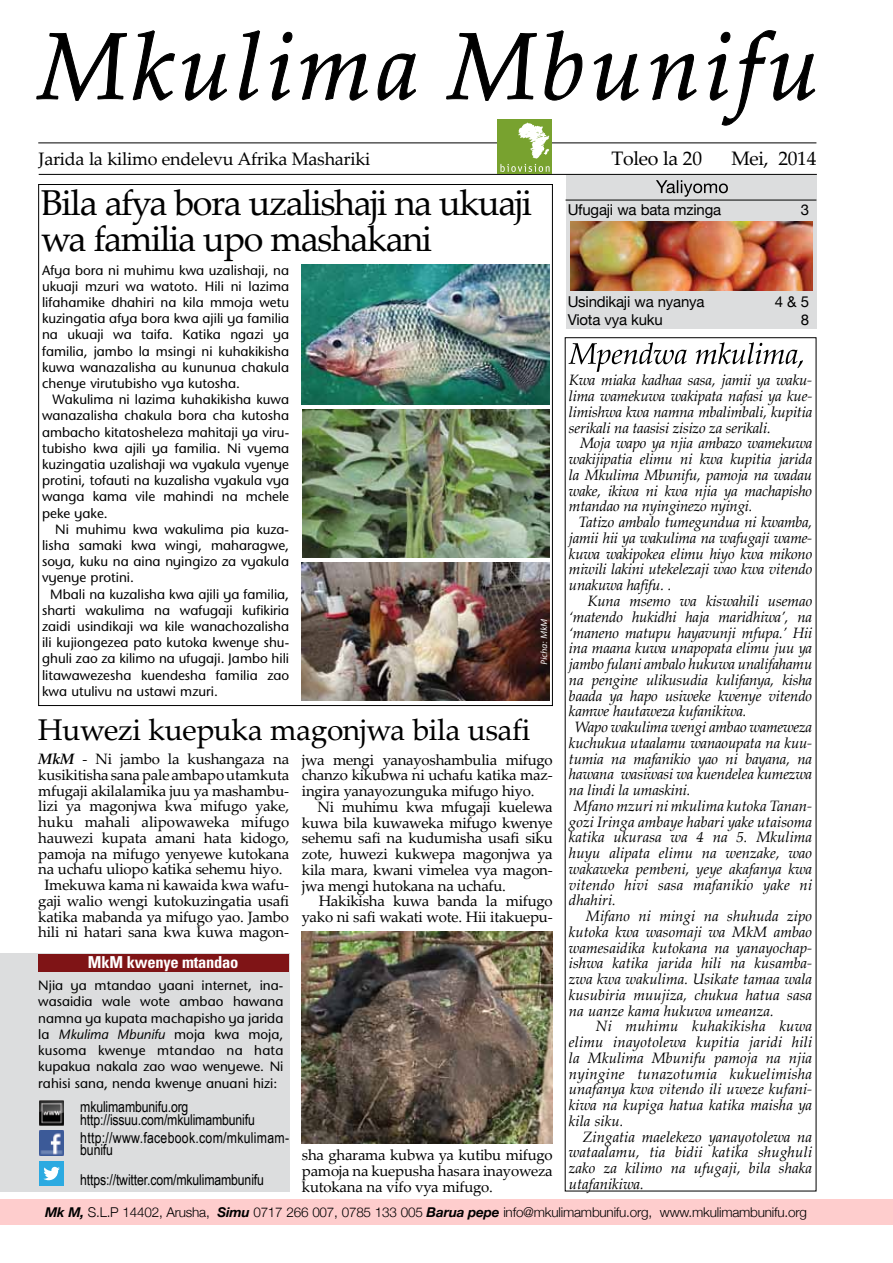
<style>
.page{position:relative;width:893px;height:1263px;background:#fff}
.page>*{position:absolute;margin:0;border:0;box-sizing:border-box;transform-origin:0 0}
.t1{font:36px/36px "Palatino Linotype";letter-spacing:-.04em;color:#000}
.t2{font:30px "Palatino Linotype";letter-spacing:-.015em;color:#000}
.t3{font:19.5px "Palatino Linotype";letter-spacing:-.015em;color:#000}
.t4{font:18px "Palatino Linotype";letter-spacing:-.015em;color:#000}
.t5{font:700 condensed 16.5px "Univers LT Std";letter-spacing:-.015em;color:#fff}
.t6{font:italic 15px/15.8px "Palatino Linotype";color:#000;text-align:justify}
.t7{font:15px/15.8px "Palatino Linotype";letter-spacing:-.015em;color:#000;text-align:justify}
.t8{font:15px/12.8px "Arial Narrow";letter-spacing:-.01em;color:#000}
.t9{font:15px "Helvetica Neue";letter-spacing:-.015em;color:#000}
.t10{font:15px/12.8px "Arial Narrow";letter-spacing:.02em;color:#000}
.t11{font:500 13.5px/16.2px "Ruim Stone Sans";color:#000;text-align:justify}
.t12{font:300 13.5px "Helvetica Neue";letter-spacing:-.015em;color:#000}
.t13{font:italic 500 9px "Ruim Stone Sans";color:#fff}
.s1{font-weight:700;font-style:italic}
.s2{font-style:italic}
</style>
<div class="page">
<img style="left:302px;top:562px;width:248px;height:138px">
<div style="left:0;top:1199px;width:893px;height:26px;background:#fecdcd"></div>
<hr style="left:38px;top:143px;width:778px;height:1px;background:#000">
<hr style="left:39px;top:174px;width:778px;height:1px;background:#000">
<div style="left:498px;top:120px;width:54px;height:54px;background:#78a22f"></div>
<svg style="left:500px;top:164px;width:50px;height:8px"></svg>
<img style="left:518px;top:126px;width:32px;height:33px">
<div style="left:566px;top:175px;width:251px;height:154px;background:#dcddde"></div>
<hr style="left:566px;top:200px;width:250px;height:1px;background:#000">
<img style="left:570px;top:221px;width:242px;height:70px">
<svg style="left:36px;top:30px;width:779px;height:96px"></svg>
<svg style="left:569px;top:342px;width:234px;height:30px"></svg>
<svg style="left:656px;top:180px;width:72px;height:17px"></svg>
<div style="left:0;top:953px;width:289px;height:238px;background:#dcddde"></div>
<div style="left:38px;top:955px;width:251px;height:17px;background:#7f1416"></div>
<img style="left:39px;top:1131px;width:25px;height:24px">
<div style="left:39px;top:1161px;width:25px;height:25px;background:#2caae1"></div>
<svg style="left:43px;top:1167px;width:17px;height:13px"></svg>
<img style="left:39px;top:1101px;width:25px;height:24px">
<img style="left:302px;top:265px;width:248px;height:140px">
<img style="left:303px;top:409px;width:247px;height:149px">
<img style="left:302px;top:931px;width:250px;height:212px">
<p class="t4" style="left:39px;top:146px;width:333px">Jarida la kilimo endelevu Afrika Mashariki</p>
<h1 class="t1" style="left:41px;top:183px;width:493px">Bila afya bora uzalishaji na ukuaji wa familia upo mashakani</h1>
<p class="t11" style="left:42px;top:262px;width:249px">Afya bora ni muhimu kwa uzalishaji, na ukuaji mzuri wa watoto. Hili ni lazima lifahamike dhahiri na kila mmoja wetu kuzingatia afya bora kwa ajili ya familia na ukuaji wa taifa. Katika ngazi ya familia, jambo la msingi ni kuhakikisha kuwa wanazalisha au kununua chakula chenye virutubisho vya kutosha.</p>
<p class="t11" style="left:42px;top:391px;width:249px;text-indent:10px">Wakulima ni lazima kuhakikisha kuwa wanazalisha chakula bora cha kutosha ambacho kitatosheleza mahitaji ya viru&shy;tubisho kwa ajili ya familia. Ni vyema kuzingatia uzalishaji wa vyakula vyenye protini, tofauti na kuzalisha vyakula vya wanga kama vile mahindi na mchele peke yake.</p>
<p class="t11" style="left:42px;top:521px;width:249px;text-indent:13px">Ni muhimu kwa wakulima pia kuza&shy;lisha samaki kwa wingi, maharagwe, soya, kuku na aina nyingizo za vyakula vyenye protini.</p>
<p class="t11" style="left:42px;top:586px;width:249px;text-indent:8px">Mbali na kuzalisha kwa ajili ya familia, sharti wakulima na wafugaji kufikiria zaidi usindikaji wa kile wanachozalisha ili kujiongezea pato kutoka kwenye shu&shy;ghuli zao za kilimo na ufugaji. Jambo hili litawawezesha kuendesha familia zao kwa utulivu na ustawi mzuri.</p>
<p class="t13" style="left:538px;top:665px;width:47px;rotate:-90deg">Picha: MkM</p>
<h2 class="t2" style="left:38px;top:708px;width:494px">Huwezi kuepuka magonjwa bila usafi</h2>
<p class="t7" style="left:302px;top:751px;width:252px">jwa mengi yanayoshambulia mifugo chanzo kikubwa ni uchafu katika maz&shy;ingira yanayozunguka mifugo hiyo.</p>
<p class="t7" style="left:302px;top:798px;width:252px;text-indent:16px">Ni muhimu kwa mfugaji kuelewa kuwa bila kuwaweka mifugo kwenye sehemu safi na kudumisha usafi siku zote, huwezi kukwepa magonjwa ya kila mara, kwani vimelea vya magon&shy;jwa mengi hutokana na uchafu.</p>
<p class="t7" style="left:302px;top:893px;width:252px;text-align:right">Hakikisha kuwa banda la mifugo yako ni safi wakati wote. Hii itakuepu-</p>
<p class="t7" style="left:38px;top:751px;width:252px;text-align:center"><span class="s1">MkM</span> - Ni jambo la kushangaza na kusikitisha sana pale ambapo utamkuta mfugaji akilalamika juu ya mashambu&shy;lizi ya magonjwa kwa mifugo yake, huku mahali alipowaweka mifugo hauwezi kupata amani hata kidogo, pamoja na mifugo yenyewe kutokana na uchafu uliopo katika sehemu hiyo.<br>Imekuwa kama ni kawaida kwa wafu&shy;gaji walio wengi kutokuzingatia usafi katika mabanda ya mifugo yao. Jambo hili ni hatari sana kwa kuwa magon-</p>
<p class="t5" style="left:88px;top:952px;width:152px">MkM kwenye mtandao</p>
<p class="t11" style="left:38px;top:977px;width:247px">Njia ya mtandao yaani internet, ina&shy;wasaidia wale wote ambao hawana namna ya kupata machapisho ya jarida la <span class="s2">Mkulima Mbunifu</span> moja kwa moja, kusoma kwenye mtandao na hata kupakua nakala zao wao wenyewe. Ni rahisi sana, nenda kwenye anuani hizi:</p>
<p class="t8" style="left:80px;top:1099px;width:176px">mkulimambunifu.org http://issuu.com/mkulimambunifu</p>
<p class="t10" style="left:80px;top:1130px;width:210px">http://www.facebook.com/mkulimam&shy;bunifu</p>
<p class="t8" style="left:80px;top:1173px;width:185px">https://twitter.com/mkulimambunifu</p>
<p class="t7" style="left:302px;top:1147px;width:252px">sha gharama kubwa ya kutibu mifugo pamoja na kuepusha hasara inayoweza kutokana na vifo vya mifugo.</p>
<h3 class="t3" style="left:611px;top:144px;width:92px">Toleo la 20</h3>
<h3 class="t3" style="left:731px;top:144px;width:87px">Mei, 2014</h3>
<p class="t9" style="left:568px;top:197px;width:155px">Ufugaji wa bata mzinga</p>
<p class="t9" style="left:801px;top:197px;width:10px">3</p>
<p class="t9" style="left:568px;top:289px;width:138px">Usindikaji wa nyanya</p>
<p class="t9" style="left:775px;top:289px;width:36px">4 &amp; 5</p>
<p class="t9" style="left:568px;top:307px;width:97px">Viota vya kuku</p>
<p class="t9" style="left:801px;top:307px;width:10px">8</p>
<p class="t6" style="left:569px;top:372px;width:245px">Kwa miaka kadhaa sasa, jamii ya waku&shy;lima wamekuwa wakipata nafasi ya kue&shy;limishwa kwa namna mbalimbali, kupitia serikali na taasisi zisizo za serikali.</p>
<p class="t6" style="left:569px;top:435px;width:245px;text-indent:11px">Moja wapo ya njia ambazo wamekuwa wakijipatia elimu ni kwa kupitia jarida la Mkulima Mbunifu, pamoja na wadau wake, ikiwa ni kwa njia ya machapisho mtandao na nyinginezo nyingi.</p>
<p class="t6" style="left:569px;top:514px;width:245px;text-indent:10px">Tatizo ambalo tumegundua ni kwamba, jamii hii ya wakulima na wafugaji wame&shy;kuwa wakipokea elimu hiyo kwa mikono miwili lakini utekelezaji wao kwa vitendo unakuwa hafifu. .</p>
<p class="t6" style="left:587px;top:592px;width:226px">Kuna msemo wa kiswahili usemao</p>
<p class="t6" style="left:569px;top:608px;width:245px">‘matendo hukidhi haja maridhiwa’, na</p>
<p class="t6" style="left:569px;top:624px;width:245px">‘maneno matupu hayavunji mfupa.’ Hii</p>
<p class="t6" style="left:569px;top:640px;width:245px">ina maana kuwa unapopata elimu juu ya</p>
<p class="t6" style="left:569px;top:655px;width:245px">jambo fulani ambalo hukuwa unalifahamu</p>
<p class="t6" style="left:569px;top:671px;width:245px">na pengine ulikusudia kulifanya, kisha</p>
<p class="t6" style="left:569px;top:687px;width:245px">baada ya hapo usiweke kwenye vitendo</p>
<p class="t6" style="left:569px;top:703px;width:179px">kamwe hautaweza kufanikiwa.</p>
<p class="t6" style="left:575px;top:718px;width:239px">Wapo wakulima wengi ambao wameweza</p>
<p class="t6" style="left:569px;top:734px;width:245px">kuchukua utaalamu wanaoupata na kuu-</p>
<p class="t6" style="left:569px;top:750px;width:245px">tumia na mafanikio yao ni bayana, na</p>
<p class="t6" style="left:569px;top:766px;width:245px">hawana wasiwasi wa kuendelea kumezwa</p>
<p class="t6" style="left:569px;top:781px;width:123px">na lindi la umaskini.</p>
<p class="t6" style="left:574px;top:797px;width:240px">Mfano mzuri ni mkulima kutoka Tanan-</p>
<p class="t6" style="left:569px;top:813px;width:245px">gozi Iringa ambaye habari yake utaisoma</p>
<p class="t6" style="left:569px;top:829px;width:245px">katika ukurasa wa 4 na 5. Mkulima</p>
<p class="t6" style="left:569px;top:844px;width:245px">huyu alipata elimu na wenzake, wao</p>
<p class="t6" style="left:569px;top:860px;width:245px">wakaweka pembeni, yeye akafanya kwa</p>
<p class="t6" style="left:569px;top:876px;width:245px">vitendo hivi sasa mafanikio yake ni</p>
<p class="t6" style="left:569px;top:892px;width:49px">dhahiri.</p>
<p class="t6" style="left:586px;top:907px;width:228px">Mifano ni mingi na shuhuda zipo</p>
<p class="t6" style="left:569px;top:923px;width:245px">kutoka kwa wasomaji wa MkM ambao</p>
<p class="t6" style="left:569px;top:939px;width:245px">wamesaidika kutokana na yanayochap-</p>
<p class="t6" style="left:569px;top:955px;width:245px">ishwa katika jarida hili na kusamba-</p>
<p class="t6" style="left:569px;top:970px;width:245px">zwa kwa wakulima. Usikate tamaa wala</p>
<p class="t6" style="left:569px;top:986px;width:245px">kusubiria muujiza, chukua hatua sasa</p>
<p class="t6" style="left:569px;top:1002px;width:206px">na uanze kama hukuwa umeanza.</p>
<p class="t6" style="left:596px;top:1018px;width:218px">Ni muhimu kuhakikisha kuwa</p>
<p class="t6" style="left:569px;top:1033px;width:245px">elimu inayotolewa kupitia jaridi hili</p>
<p class="t6" style="left:569px;top:1049px;width:245px">la Mkulima Mbunifu pamoja na njia</p>
<p class="t6" style="left:569px;top:1065px;width:245px">nyingine tunazotumia kukuelimisha</p>
<p class="t6" style="left:569px;top:1081px;width:245px">unafanya kwa vitendo ili uweze kufani-</p>
<p class="t6" style="left:569px;top:1096px;width:245px">kiwa na kupiga hatua katika maisha ya</p>
<p class="t6" style="left:569px;top:1112px;width:56px">kila siku.</p>
<p class="t6" style="left:583px;top:1128px;width:231px">Zingatia maelekezo yanayotolewa na</p>
<p class="t6" style="left:569px;top:1144px;width:245px">wataalamu, tia bidii katika shughuli</p>
<p class="t6" style="left:569px;top:1159px;width:245px">zako za kilimo na ufugaji, bila shaka</p>
<p class="t6" style="left:569px;top:1175px;width:76px">utafanikiwa.</p>
<p class="t12" style="left:45px;top:1201px;width:763px"><span class="s1">Mk M,</span> S.L.P 14402, Arusha, <span class="s1">Simu</span> 0717 266 007, 0785 133 005 <span class="s1">Barua pepe</span> info@mkulimambunifu.org, www.mkulimambunifu.org</p>
</div>
